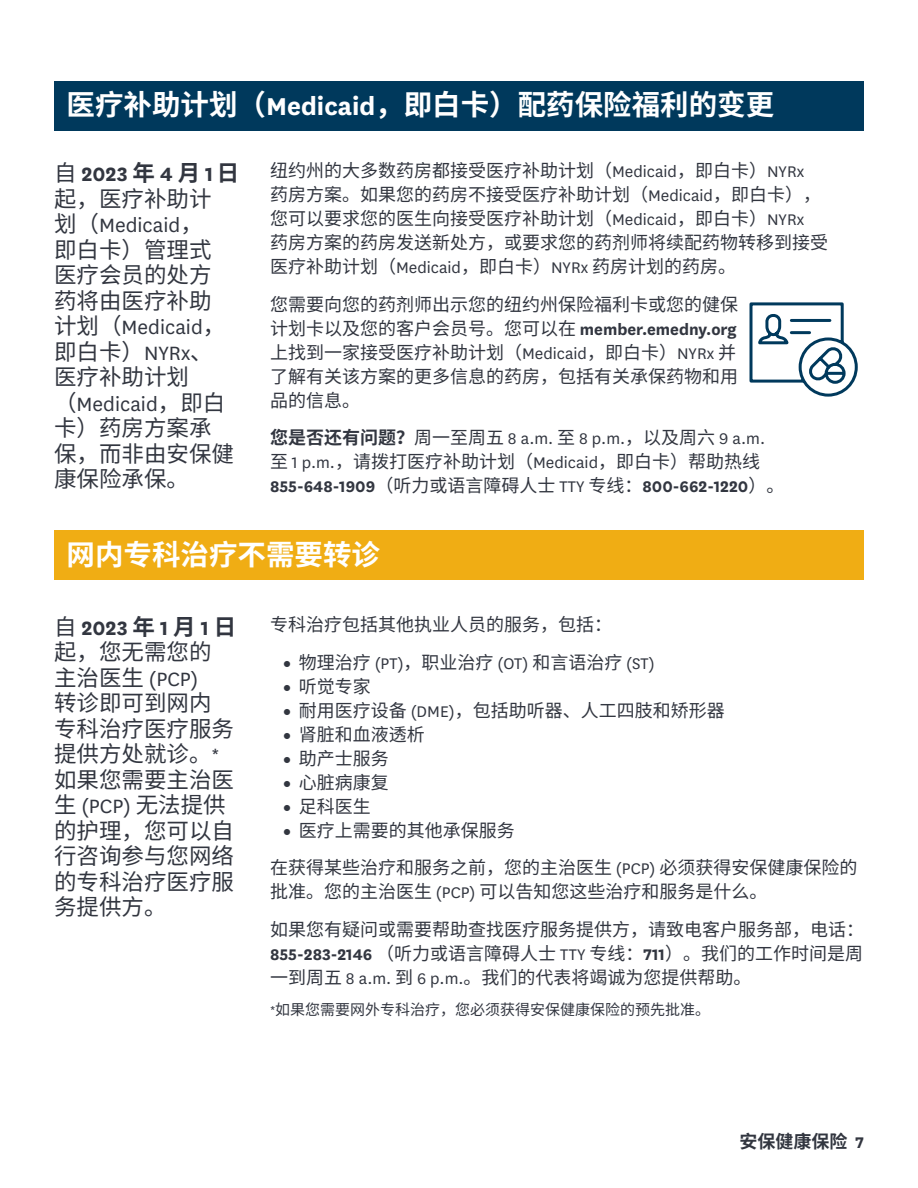
<style>
.page{position:relative;width:918px;height:1188px;background:#fff}
.page>*{position:absolute;margin:0;border:0;box-sizing:border-box;transform-origin:0 0}
.article_title_20pt{font:700 28.5px "Noto Sans CJ Ksc";color:#fff}
._15_19_intro{font:22.5px/25.5px "Noto Sans CJ Ksc";color:#323640}
._12_16_body{font:18px/24px "Noto Sans CJ Ksc";color:#323640}
._12_16_bulleted{font:18px "Noto Sans CJ Ksc";color:#323640}
.t1{font:700 18px "Noto Sans CJ Ksc";color:#323640}
._10_12_footnote{font:15px "Noto Sans CJ Ksc";color:#323640}
.s1{font-family:"National"}
.s2{font-family:"National";font-weight:700}
.s3{font-weight:700}
.s4{font-family:"National";font-weight:900}
</style>
<div class="page">
<div style="left:54px;top:530px;width:810px;height:50px;background:#f0ad14"></div>
<div style="left:54px;top:81px;width:810px;height:50px;background:#00395c"></div>
<svg style="left:749px;top:302px;width:109px;height:95px"></svg>
<p class="article_title_20pt" style="left:67px;top:88px;width:709px">医疗补助计划（<span class="s1">Medicaid</span>，即白卡）配药保险福利的变更</p>
<p class="_15_19_intro" style="left:54px;top:161px;width:187px">自 <span class="s2">2023</span> <span class="s3">年</span> <span class="s2">4</span> <span class="s3">月</span> <span class="s2">1</span> <span class="s3">日</span>起，医疗补助计划（<span class="s1">Medicaid</span>，<br>即白卡）管理式医疗会员的处方药将由医疗补助计划（<span class="s1">Medicaid</span>，即白卡）<span class="s1">NYRx</span>、医疗补助计划（<span class="s1">Medicaid</span>，即白卡）药房方案承保，而非由安保健康保险承保。</p>
<p class="_12_16_body" style="left:270px;top:159px;width:559px">纽约州的大多数药房都接受医疗补助计划（<span class="s1">Medicaid</span>，即白卡）<span class="s1">NYRx<br></span>药房方案。如果您的药房不接受医疗补助计划（<span class="s1">Medicaid</span>，即白卡），您可以要求您的医生向接受医疗补助计划（<span class="s1">Medicaid</span>，即白卡）<span class="s1">NYRx<br></span>药房方案的药房发送新处方，或要求您的药剂师将续配药物转移到接受医疗补助计划（<span class="s1">Medicaid</span>，即白卡）<span class="s1">NYRx</span> 药房计划的药房。</p>
<p class="_12_16_body" style="left:270px;top:293px;width:469px;text-align:justify">您需要向您的药剂师出示您的纽约州保险福利卡或您的健保计划卡以及您的客户会员号。您可以在 <span class="s2">member.emedny.org</span>上找到一家接受医疗补助计划（<span class="s1">Medicaid</span>，即白卡）<span class="s1">NYRx</span> 并了解有关该方案的更多信息的药房，包括有关承保药物和用品的信息。</p>
<p class="_12_16_body" style="left:270px;top:426px;width:516px"><span class="s3">您是否还有问题？</span>周一至周五 <span class="s1">8 a.m.</span> 至 <span class="s1">8 p.m.</span>，以及周六 <span class="s1">9 a.m.</span>至 <span class="s1">1 p.m.</span>，请拨打医疗补助计划（<span class="s1">Medicaid</span>，即白卡）帮助热线<br><span class="s2">855-648-1909</span>（听力或语言障碍人士 <span class="s1">TTY</span> 专线：<span class="s2">800-662-1220</span>）。</p>
<p class="article_title_20pt" style="left:67px;top:538px;width:315px">网内专科治疗不需要转诊</p>
<p class="_15_19_intro" style="left:54px;top:614px;width:184px">自 <span class="s2">2023</span> <span class="s3">年</span> <span class="s2">1</span> <span class="s3">月</span> <span class="s2">1</span> <span class="s3">日</span>起，您无需您的主治医生 <span class="s1">(PCP)<br></span>转诊即可到网内专科治疗医疗服务提供方处就诊。<span class="s1">*</span>如果您需要主治医生 <span class="s1">(PCP)</span> 无法提供的护理，您可以自行咨询参与您网络的专科治疗医疗服务提供方。</p>
<p class="_12_16_body" style="left:270px;top:613px;width:343px">专科治疗包括其他执业人员的服务，包括：</p>
<p class="_12_16_bulleted" style="left:284px;top:652px;width:373px"><span class="s4">•</span> 物理治疗 <span class="s1">(PT)</span>，职业治疗 <span class="s1">(OT)</span> 和言语治疗 <span class="s1">(ST)</span></p>
<p class="_12_16_bulleted" style="left:284px;top:676px;width:89px"><span class="s4">•</span> 听觉专家</p>
<p class="_12_16_bulleted" style="left:284px;top:700px;width:443px"><span class="s4">•</span> 耐用医疗设备 <span class="s1">(DME)</span>，包括助听器、人工四肢和矫形器</p>
<p class="_12_16_bulleted" style="left:284px;top:724px;width:143px"><span class="s4">•</span> 肾脏和血液透析</p>
<p class="_12_16_bulleted" style="left:284px;top:748px;width:107px"><span class="s4">•</span> 助产士服务</p>
<p class="_12_16_bulleted" style="left:284px;top:772px;width:107px"><span class="s4">•</span> 心脏病康复</p>
<p class="_12_16_bulleted" style="left:284px;top:796px;width:89px"><span class="s4">•</span> 足科医生</p>
<p class="_12_16_bulleted" style="left:284px;top:820px;width:233px"><span class="s4">•</span> 医疗上需要的其他承保服务</p>
<p class="_12_16_body" style="left:270px;top:856px;width:589px">在获得某些治疗和服务之前，您的主治医生 <span class="s1">(PCP)</span> 必须获得安保健康保险的批准。您的主治医生 <span class="s1">(PCP)</span> 可以告知您这些治疗和服务是什么。</p>
<p class="_12_16_body" style="left:270px;top:917px;width:595px;text-align:justify">如果您有疑问或需要帮助查找医疗服务提供方，请致电客户服务部，电话：<span class="s2">855-283-2146</span> （听力或语言障碍人士 <span class="s1">TTY</span> 专线：<span class="s2">711</span>）。我们的工作时间是周一到周五 <span class="s1">8 a.m.</span> 到 <span class="s1">6 p.m.</span>。我们的代表将竭诚为您提供帮助。</p>
<p class="_10_12_footnote" style="left:270px;top:1001px;width:442px"><span class="s1">*</span>如果您需要网外专科治疗，您必须获得安保健康保险的预先批准。</p>
<p class="t1" style="left:740px;top:1132px;width:126px">安保健康保险 <span class="s1">7</span></p>
</div>
